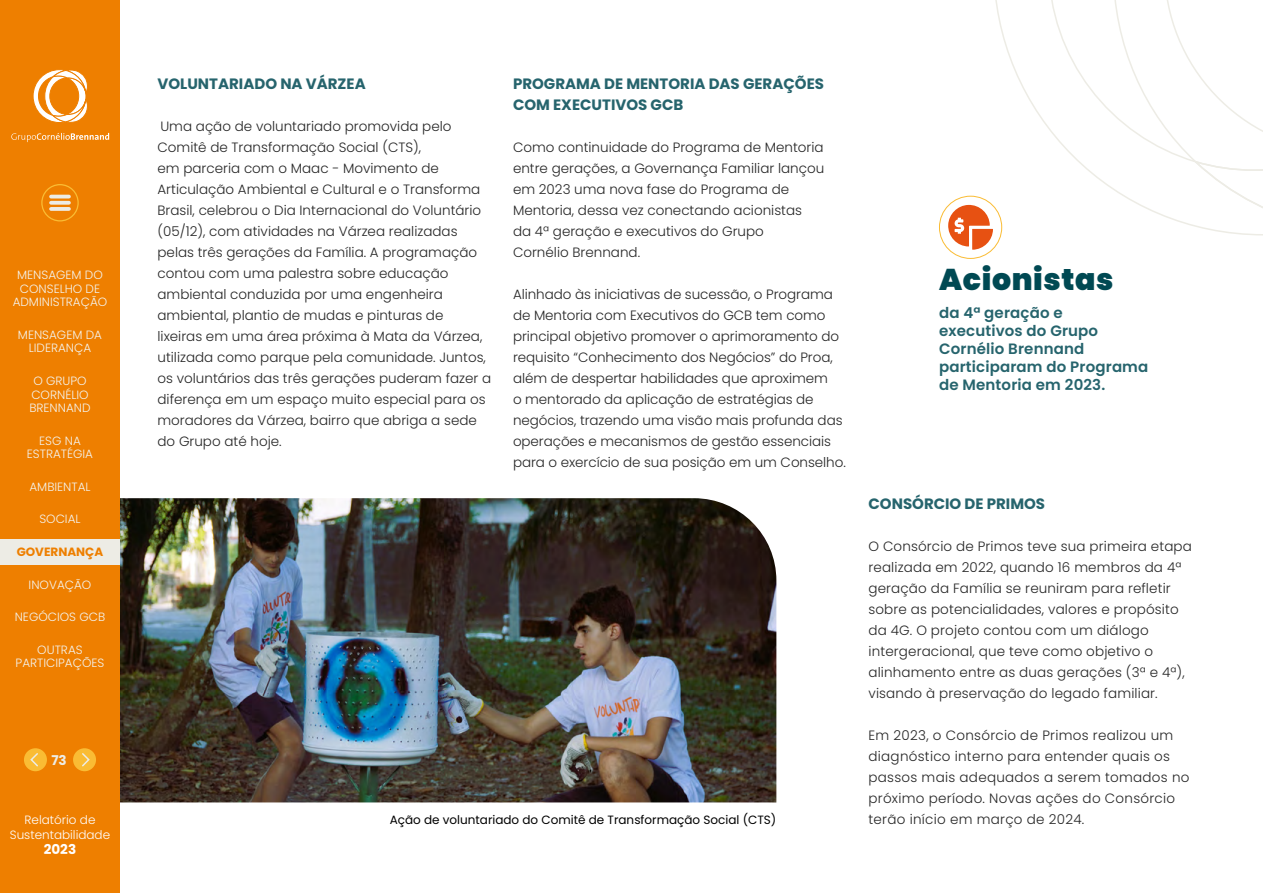
<style>
.page{position:relative;width:1263px;height:893px;background:#fff}
.page>*{position:absolute;margin:0;border:0;box-sizing:border-box;transform-origin:0 0}
.t1{font:900 30px "Poppins";letter-spacing:.02em;color:#004953}
.t2{font:600 15px/18px "Poppins";letter-spacing:.01em;color:#26646d}
.t3{font:700 15px/21px "Poppins";color:#26646d}
.t4{font:300 13.5px/21px "Poppins";color:#262626}
.t5{font:300 13.5px/21px "Poppins";letter-spacing:.02em;color:#262626}
.t6{font:700 13.5px "Poppins";color:#fff}
.t7{font:700 13.5px "Poppins";color:#edece5}
.t8{font:300 12px/13.5px "Poppins";color:#f4f4ef;text-align:center}
.t9{font:12px "Poppins";color:#000}
.t10{font:300 12px "Poppins";color:#fff}
.t11{font:700 12px "Poppins";color:#ee7f00}
</style>
<div class="page">
<img style="left:120px;top:498px;width:656px;height:304px">
<div style="left:939px;top:196px;width:63px;height:63px;border:1px solid #fabc34;border-radius:50%"></div>
<svg style="left:948px;top:204px;width:42px;height:42px"></svg>
<svg style="left:972px;top:229px;width:21px;height:21px"></svg>
<svg style="left:992px;top:0;width:271px;height:236px"></svg>
<svg style="left:1112px;top:0;width:151px;height:234px"></svg>
<div style="left:0;top:0;width:120px;height:893px;background:#ee7f00"></div>
<div style="left:0;top:539px;width:120px;height:26px;background:#edece5"></div>
<div style="left:41px;top:184px;width:38px;height:37px;border:1px solid #fabc34;border-radius:50%"></div>
<hr style="left:51px;top:195px;width:18px;height:3px;background:#edece5">
<svg style="left:51px;top:201px;width:18px;height:4px"></svg>
<svg style="left:51px;top:207px;width:18px;height:4px"></svg>
<div style="left:73px;top:748px;width:23px;height:23px;background:#fabc34;border-radius:50%"></div>
<svg style="left:82px;top:753px;width:8px;height:14px"></svg>
<div style="left:24px;top:748px;width:23px;height:23px;background:#fabc34;border-radius:50%"></div>
<svg style="left:30px;top:753px;width:8px;height:14px"></svg>
<svg style="left:11px;top:133px;width:98px;height:9px"></svg>
<svg style="left:33px;top:69px;width:55px;height:54px"></svg>
<p class="t8" style="left:13px;top:268px;width:96px">MENSAGEM DO<br>CONSELHO DE<br>ADMINISTRAÇÃO</p>
<p class="t8" style="left:18px;top:328px;width:86px">MENSAGEM DA<br>LIDERANÇA</p>
<p class="t8" style="left:29px;top:374px;width:63px">O GRUPO<br>CORNÉLIO<br>BRENNAND</p>
<p class="t8" style="left:27px;top:434px;width:68px">ESG NA<br>ESTRATÉGIA</p>
<p class="t8" style="left:29px;top:480px;width:63px">AMBIENTAL</p>
<p class="t8" style="left:39px;top:513px;width:43px">SOCIAL</p>
<p class="t11" style="left:17px;top:545px;width:88px">GOVERNANÇA</p>
<p class="t8" style="left:29px;top:578px;width:64px">INOVAÇÃO</p>
<p class="t8" style="left:15px;top:610px;width:92px">NEGÓCIOS GCB</p>
<p class="t8" style="left:16px;top:643px;width:90px">OUTRAS<br>PARTICIPAÇÕES</p>
<p class="t7" style="left:51px;top:752px;width:17px">73</p>
<p class="t3" style="left:158px;top:73px;width:210px">VOLUNTARIADO NA VÁRZEA</p>
<p class="t4" style="left:158px;top:115px;width:335px">Uma ação de voluntariado promovida pelo Comitê de Transformação Social (CTS),<br>em parceria com o Maac - Movimento de Articulação Ambiental e Cultural e o Transforma Brasil, celebrou o Dia Internacional do Voluntário (05/12), com atividades na Várzea realizadas pelas três gerações da Família. A programação contou com uma palestra sobre educação ambiental conduzida por uma engenheira ambiental, plantio de mudas e pinturas de lixeiras em uma área próxima à Mata da Várzea, utilizada como parque pela comunidade. Juntos, os voluntários das três gerações puderam fazer a diferença em um espaço muito especial para os moradores da Várzea, bairro que abriga a sede do Grupo até hoje.</p>
<p class="t3" style="left:513px;top:73px;width:312px">PROGRAMA DE MENTORIA DAS GERAÇÕES<br>COM EXECUTIVOS GCB</p>
<p class="t4" style="left:513px;top:136px;width:313px">Como continuidade do Programa de Mentoria entre gerações, a Governança Familiar lançou em 2023 uma nova fase do Programa de Mentoria, dessa vez conectando acionistas<br>da 4ª geração e executivos do Grupo<br>Cornélio Brennand.</p>
<p class="t4" style="left:513px;top:283px;width:334px">Alinhado às iniciativas de sucessão, o Programa de Mentoria com Executivos do GCB tem como principal objetivo promover o aprimoramento do requisito “Conhecimento dos Negócios” do Proa, além de despertar habilidades que aproximem<br>o mentorado da aplicação de estratégias de negócios, trazendo uma visão mais profunda das operações e mecanismos de gestão essenciais para o exercício de sua posição em um Conselho.</p>
<p class="t10" style="left:25px;top:812px;width:72px">Relatório de</p>
<p class="t9" style="left:390px;top:812px;width:388px">Ação de voluntariado do Comitê de Transformação Social (CTS)</p>
<p class="t10" style="left:10px;top:827px;width:102px">Sustentabilidade</p>
<p class="t6" style="left:44px;top:841px;width:34px">2023</p>
<h1 class="t1" style="left:939px;top:262px;width:176px">Acionistas</h1>
<p class="t2" style="left:939px;top:304px;width:211px">da 4ª geração e executivos do Grupo<br>Cornélio Brennand participaram do Programa de Mentoria em 2023.</p>
<p class="t3" style="left:868px;top:493px;width:178px">CONSÓRCIO DE PRIMOS</p>
<p class="t4" style="left:868px;top:535px;width:325px">O Consórcio de Primos teve sua primeira etapa realizada em 2022, quando 16 membros da 4ª geração da Família se reuniram para refletir sobre as potencialidades, valores e propósito da 4G. O projeto contou com um diálogo intergeracional, que teve como objetivo o alinhamento entre as duas gerações (3ª e 4ª), visando à preservação do legado familiar.</p>
<p class="t5" style="left:868px;top:724px;width:322px">Em 2023, o Consórcio de Primos realizou um diagnóstico interno para entender quais os passos mais adequados a serem tomados no próximo período. Novas ações do Consórcio terão início em março de 2024.</p>
</div>
